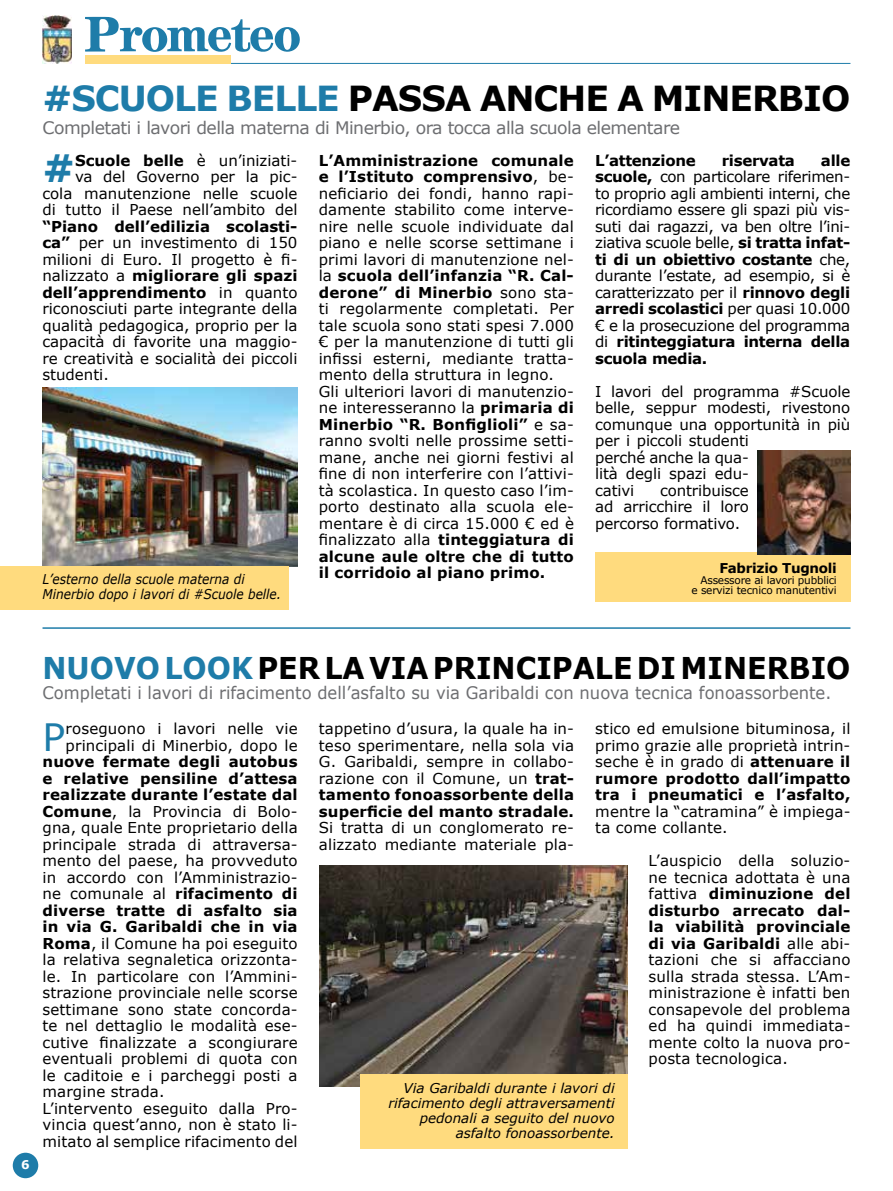
<style>
.page{position:relative;width:893px;height:1191px;background:#fff}
.page>*{position:absolute;margin:0;border:0;box-sizing:border-box;transform-origin:0 0}
.t1{font:37.65px "Verdana";color:#1e7ca9}
.t2{font:700 37.65px "Verdana";color:#1e7ca9}
.t3{font:700 34.5px "Verdana";letter-spacing:-.03em;color:#000}
.t4{font:700 30px "Verdana";color:#000;scale:.95 1}
.t5{font:17.25px "Verdana";color:#6d6e71;scale:.95 1}
.t6{font:17.25px "Verdana";letter-spacing:-.03em;color:#6d6e71}
.t7{font:15px/16.5px "Verdana";letter-spacing:.01em;color:#000;text-align:justify}
.t8{font:15px/16.5px "Verdana";letter-spacing:-.01em;color:#000}
.t9{font:700 15px "Verdana";letter-spacing:-.02em;color:#000}
.t10{font:italic 13.5px/15px "Verdana";color:#000;text-align:right}
.t11{font:italic 13.5px/15px "Verdana";color:#000;scale:.9 1}
.t12{font:700 13.5px "Verdana";letter-spacing:-.02em;color:#000}
.t13{font:700 12px "Verdana";color:#fff}
.t14{font:10.5px/10.5px "Verdana";letter-spacing:-.02em;color:#000;text-align:right}
.s1{color:#1e7ca9}
.s2{font-weight:700}
</style>
<div class="page">
<hr style="left:85px;top:63px;width:765px;height:1px;background:#1e7ca9">
<svg style="left:85px;top:17px;width:215px;height:35px"></svg>
<div style="left:85px;top:55px;width:146px;height:9px;background:#ffdb7e"></div>
<img style="left:42px;top:16px;width:29px;height:47px">
<div style="left:595px;top:552px;width:255px;height:50px;background:#ffdb7e"></div>
<img style="left:757px;top:450px;width:93px;height:104px">
<img style="left:42px;top:388px;width:255px;height:178px">
<hr style="left:43px;top:627px;width:807px;height:2px;background:#1e7ca9">
<img style="left:319px;top:865px;width:308px;height:221px">
<div style="left:0;top:566px;width:289px;height:43px;background:#ffdb7e"></div>
<div style="left:360px;top:1074px;width:267px;height:74px;background:#ffdb7e"></div>
<div style="left:13px;top:1152px;width:25px;height:26px;background:#1e7ca9;border-radius:50%"></div>
<h2 class="t3" style="left:43px;top:77px;width:809px"><span class="s1">#SCUOLE BELLE</span> PASSA ANCHE A MINERBIO</h2>
<p class="t6" style="left:43px;top:117px;width:639px">Completati i lavori della materna di Minerbio, ora tocca alla scuola elementare</p>
<p class="t7" style="left:42px;top:151px;width:257px;text-align:right"><span class="s2">Scuole belle</span> è un’iniziati-<br>va del Governo per la pic&shy;cola manutenzione nelle scuole di tutto il Paese nell’ambito del</p>
<p class="t7" style="left:42px;top:217px;width:257px"><span class="s2">“Piano dell’edilizia scolasti&shy;ca”</span> per un investimento di 150 milioni di Euro. Il progetto è fi&shy;nalizzato a <span class="s2">migliorare gli spazi dell’apprendimento</span> in quanto riconosciuti parte integrante della qualità pedagogica, proprio per la capacità di favorite una maggio&shy;re creatività e socialità dei piccoli studenti.</p>
<h1 class="t2" style="left:42px;top:144px;width:34px">#</h1>
<p class="t11" style="left:43px;top:571px;width:267px">L’esterno della scuole materna di<br>Minerbio dopo i lavori di #Scuole belle.</p>
<p class="t7" style="left:319px;top:151px;width:257px;text-align:left"><span class="s2">L’Amministrazione comunale e l’Istituto comprensivo</span>, be&shy;neficiario dei fondi, hanno rapi&shy;damente stabilito come interve&shy;nire nelle scuole individuate dal piano e nelle scorse settimane i primi lavori di manutenzione nel&shy;la <span class="s2">scuola dell’infanzia “R. Cal&shy;derone” di Minerbio</span> sono sta&shy;ti regolarmente completati. Per tale scuola sono stati spesi 7.000 € per la manutenzione di tutti gli infissi esterni, mediante tratta&shy;mento della struttura in legno.<br>Gli ulteriori lavori di manutenzio&shy;ne interesseranno la <span class="s2">primaria di<br>Minerbio “R. Bonfiglioli”</span> e sa&shy;ranno svolti nelle prossime setti&shy;mane, anche nei giorni festivi al fine di non interferire con l’attivi&shy;tà scolastica. In questo caso l’im&shy;porto destinato alla scuola ele&shy;mentare è di circa 15.000 € ed è finalizzato alla <span class="s2">tinteggiatura di alcune aule oltre che di tutto il corridoio al piano primo.</span></p>
<p class="t9" style="left:595px;top:150px;width:102px">L’attenzione</p>
<p class="t9" style="left:722px;top:150px;width:75px">riservata</p>
<p class="t7" style="left:595px;top:151px;width:257px;text-indent:226px"><span class="s2">alle scuole,</span> con particolare riferimen&shy;to proprio agli ambienti interni, che ricordiamo essere gli spazi più vis&shy;suti dai ragazzi, va ben oltre l’ini&shy;ziativa scuole belle, <span class="s2">si tratta infat&shy;ti di un obiettivo costante</span> che, durante l’estate, ad esempio, si è caratterizzato per il <span class="s2">rinnovo degli arredi scolastici</span> per quasi 10.000 € e la prosecuzione del programma di <span class="s2">ritinteggiatura interna della scuola media.</span></p>
<p class="t8" style="left:595px;top:382px;width:257px">I lavori del programma #Scuole belle, seppur modesti, rivestono comunque una opportunità in più per i piccoli studenti<br>perché anche la qua-<br>lità degli spazi edu-<br>cativi</p>
<p class="t7" style="left:595px;top:481px;width:155px;text-indent:65px">contribuisce ad arricchire il loro percorso formativo.</p>
<p class="t12" style="left:719px;top:559px;width:119px">Fabrizio Tugnoli</p>
<p class="t14" style="left:691px;top:574px;width:147px">Assessore ai lavori pubblici<br>e servizi tecnico manutentivi</p>
<p class="t13" style="left:21px;top:1157px;width:10px">6</p>
<h3 class="t4" style="left:43px;top:649px;width:852px"><span class="s1">NUOVO LOOK</span> PER LA VIA PRINCIPALE DI MINERBIO</h3>
<p class="t5" style="left:43px;top:681px;width:832px">Completati i lavori di rifacimento dell’asfalto su via Garibaldi con nuova tecnica fonoassorbente.</p>
<h1 class="t1" style="left:43px;top:713px;width:24px">P</h1>
<p class="t7" style="left:66px;top:720px;width:234px">roseguono i lavori nelle vie principali di Minerbio, dopo le</p>
<p class="t7" style="left:43px;top:753px;width:257px;text-align:left"><span class="s2">nuove fermate degli autobus e relative pensiline d’attesa realizzate durante l’estate dal<br>Comune</span>, la Provincia di Bolo&shy;gna, quale Ente proprietario della principale strada di attraversa&shy;mento del paese, ha provveduto in accordo con l’Amministrazio&shy;ne comunale al <span class="s2">rifacimento di diverse tratte di asfalto sia in via G. Garibaldi che in via<br>Roma</span>, il Comune ha poi eseguito la relativa segnaletica orizzonta&shy;le. In particolare con l’Ammini&shy;strazione provinciale nelle scorse settimane sono state concorda&shy;te nel dettaglio le modalità ese&shy;cutive finalizzate a scongiurare eventuali problemi di quota con le caditoie e i parcheggi posti a margine strada.<br>L’intervento eseguito dalla Pro&shy;vincia quest’anno, non è stato li&shy;mitato al semplice rifacimento del</p>
<p class="t7" style="left:319px;top:720px;width:257px">tappetino d’usura, la quale ha in&shy;teso sperimentare, nella sola via G. Garibaldi, sempre in collabo&shy;razione con il Comune, un <span class="s2">trat&shy;tamento fonoassorbente della superficie del manto stradale.</span></p>
<p class="t7" style="left:319px;top:819px;width:257px">Si tratta di un conglomerato re&shy;alizzato mediante materiale pla-</p>
<p class="t7" style="left:595px;top:720px;width:257px">stico ed emulsione bituminosa, il primo grazie alle proprietà intrin&shy;seche è in grado di <span class="s2">attenuare il rumore prodotto dall’impatto tra i pneumatici e l’asfalto,</span></p>
<p class="t7" style="left:595px;top:802px;width:257px">mentre la “catramina” è impiega&shy;ta come collante.</p>
<p class="t7" style="left:649px;top:852px;width:203px">L’auspicio della soluzio&shy;ne tecnica adottata è una fattiva <span class="s2">diminuzione del disturbo arrecato dal&shy;la viabilità provinciale di via Garibaldi</span> alle abi&shy;tazioni che si affacciano sulla strada stessa. L’Am&shy;ministrazione è infatti ben consapevole del problema ed ha quindi immediata&shy;mente colto la nuova pro&shy;posta tecnologica.</p>
<p class="t10" style="left:388px;top:1080px;width:228px">Via Garibaldi durante i lavori di rifacimento degli attraversamenti pedonali a seguito del nuovo asfalto fonoassorbente.</p>
</div>
